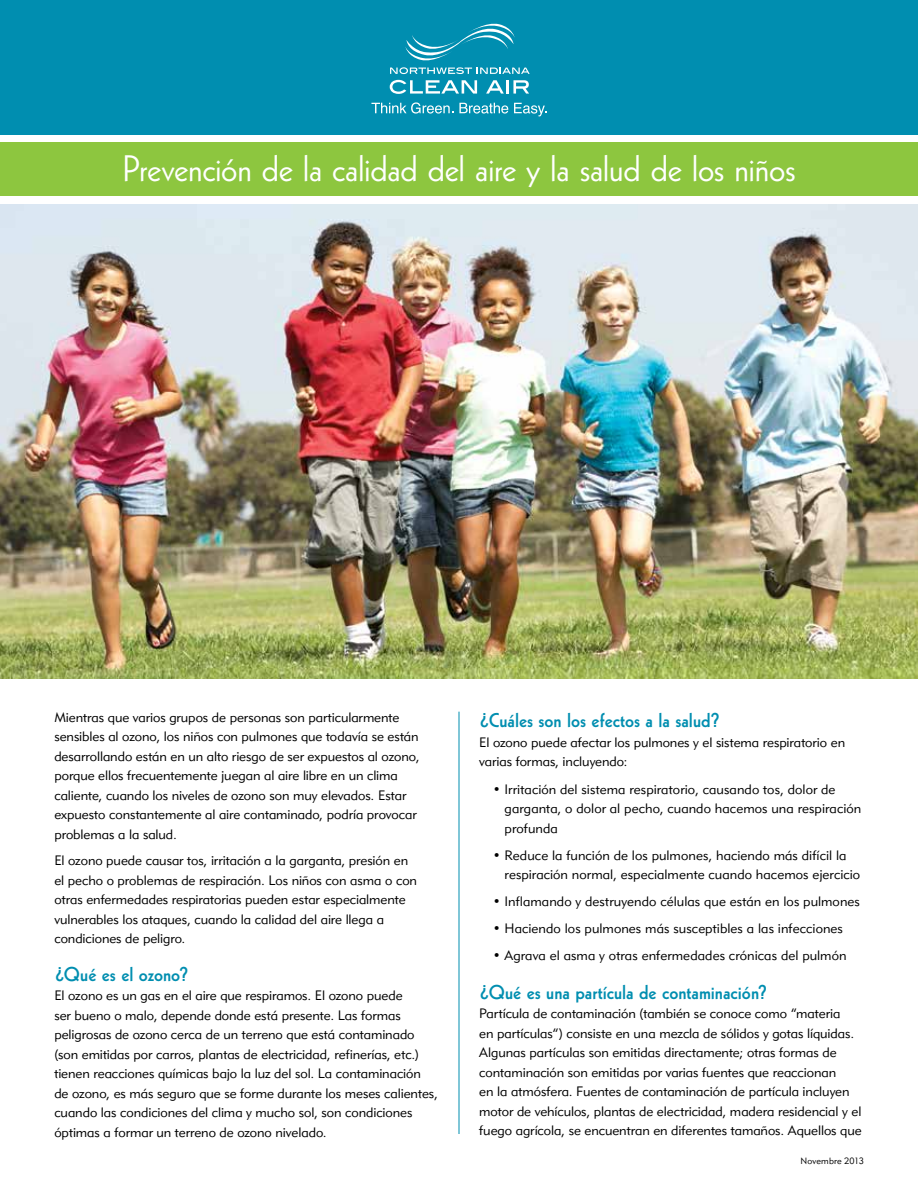
<style>
.page{position:relative;width:918px;height:1188px;background:#fff}
.page>*{position:absolute;margin:0;border:0;box-sizing:border-box;transform-origin:0 0}
.t1{font:36px "Geometric 231 BT Roman C";letter-spacing:-.01em;color:#fff}
.t2{font:19.5px "Geometric 231 BT Bold C";color:#008eb0}
.t3{font:13.5px/19.5px "Geometric 415 BT Lite A";color:#000}
.t4{font:9px "Geometric 415 BT Lite A";letter-spacing:.015em;color:#000}
</style>
<div class="page">
<div style="left:0;top:142px;width:918px;height:54px;background:#8dc63f"></div>
<div style="left:0;top:0;width:918px;height:135px;background:#008eb0"></div>
<svg style="left:390px;top:80px;width:87px;height:14px"></svg>
<svg style="left:486px;top:80px;width:18px;height:14px"></svg>
<hr style="left:506px;top:80px;width:3px;height:14px;background:#fff">
<svg style="left:513px;top:80px;width:16px;height:14px"></svg>
<svg style="left:390px;top:23px;width:140px;height:51px"></svg>
<svg style="left:371px;top:102px;width:82px;height:12px"></svg>
<svg style="left:459px;top:103px;width:49px;height:11px"></svg>
<svg style="left:514px;top:103px;width:33px;height:13px"></svg>
<hr style="left:459px;top:712px;width:1px;height:422px;background:#008eb0">
<img style="left:0;top:204px;width:918px;height:474px">
<h1 class="t1" style="left:122px;top:145px;width:675px">Prevención de la calidad del aire y la salud de los niños</h1>
<p class="t3" style="left:54px;top:707px;width:367px">Mientras que varios grupos de personas son particularmente sensibles al ozono, los niños con pulmones que todavía se están desarrollando están en un alto riesgo de ser expuestos al ozono, porque ellos frecuentemente juegan al aire libre en un clima caliente, cuando los niveles de ozono son muy elevados. Estar expuesto constantemente al aire contaminado, podría provocar problemas a la salud.</p>
<p class="t3" style="left:54px;top:851px;width:364px">El ozono puede causar tos, irritación a la garganta, presión en el pecho o problemas de respiración. Los niños con asma o con otras enfermedades respiratorias pueden estar especialmente vulnerables los ataques, cuando la calidad del aire llega a condiciones de peligro.</p>
<h2 class="t2" style="left:54px;top:961px;width:136px">¿Qué es el ozono?</h2>
<p class="t3" style="left:54px;top:986px;width:385px">El ozono es un gas en el aire que respiramos. El ozono puede<br>ser bueno o malo, depende donde está presente. Las formas peligrosas de ozono cerca de un terreno que está contaminado (son emitidas por carros, plantas de electricidad, refinerías, etc.) tienen reacciones químicas bajo la luz del sol. La contaminación de ozono, es más seguro que se forme durante los meses calientes, cuando las condiciones del clima y mucho sol, son condiciones óptimas a formar un terreno de ozono nivelado.</p>
<h2 class="t2" style="left:479px;top:708px;width:243px">¿Cuáles son los efectos a la salud?</h2>
<p class="t3" style="left:479px;top:732px;width:367px">El ozono puede afectar los pulmones y el sistema respiratorio en varias formas, incluyendo:</p>
<p class="t3" style="left:505px;top:779px;width:358px;text-indent:-12px">• Irritación del sistema respiratorio, causando tos, dolor de garganta, o dolor al pecho, cuando hacemos una respiración profunda</p>
<p class="t3" style="left:505px;top:845px;width:357px;text-indent:-12px">• Reduce la función de los pulmones, haciendo más difícil la respiración normal, especialmente cuando hacemos ejercicio</p>
<p class="t3" style="left:493px;top:891px;width:369px">• Inflamando y destruyendo células que están en los pulmones</p>
<p class="t3" style="left:493px;top:919px;width:352px">• Haciendo los pulmones más susceptibles a las infecciones</p>
<p class="t3" style="left:493px;top:946px;width:355px">• Agrava el asma y otras enfermedades crónicas del pulmón</p>
<h2 class="t2" style="left:479px;top:979px;width:290px">¿Qué es una partícula de contaminación?</h2>
<p class="t3" style="left:479px;top:1004px;width:384px">Partícula de contaminación (también se conoce como “materia<br>en partículas”) consiste en una mezcla de sólidos y gotas líquidas.<br>Algunas partículas son emitidas directamente; otras formas de contaminación son emitidas por varias fuentes que reaccionan<br>en la atmósfera. Fuentes de contaminación de partícula incluyen motor de vehículos, plantas de electricidad, madera residencial y el fuego agrícola, se encuentran en diferentes tamaños. Aquellos que</p>
<p class="t4" style="left:801px;top:1155px;width:65px">Novembre 2013</p>
</div>
